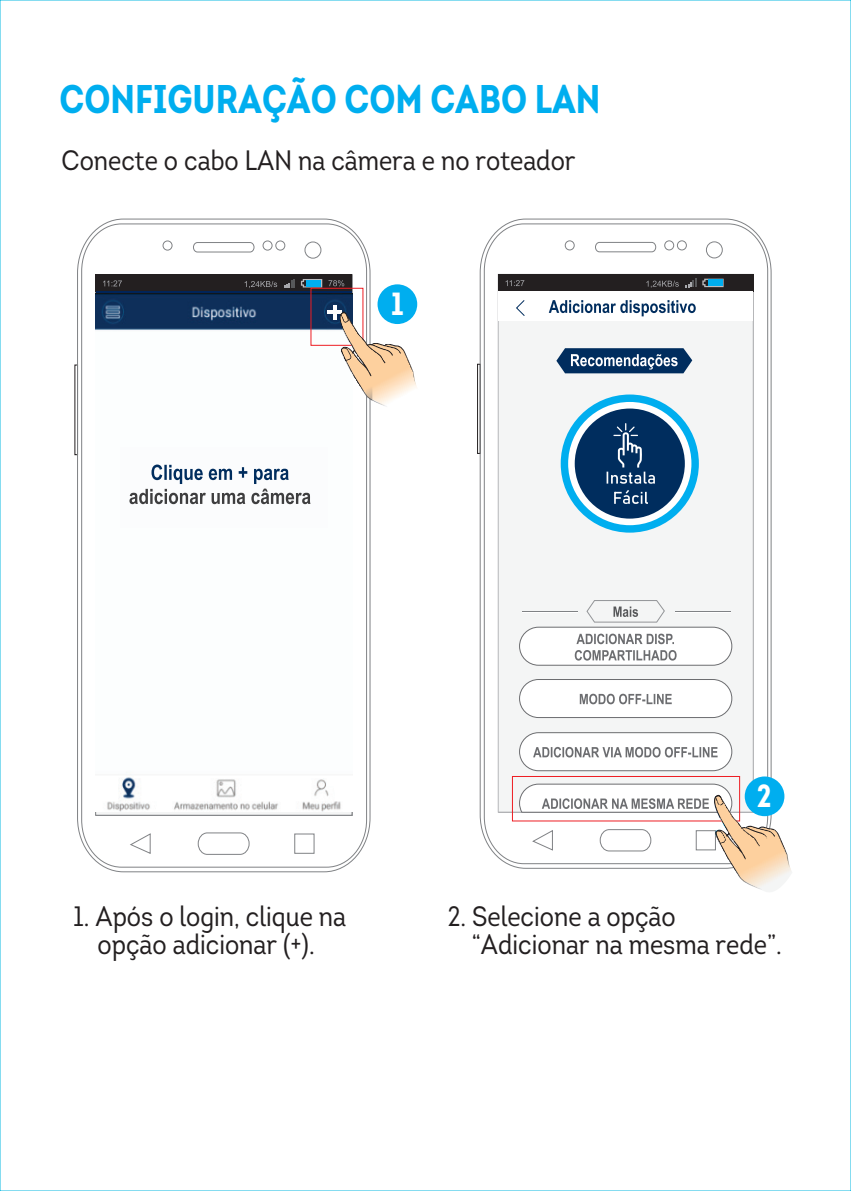
<style>
.page{position:relative;width:851px;height:1191px;background:#fff}
.page>*{position:absolute;margin:0;border:0;box-sizing:border-box;transform-origin:0 0}
.t1{font:700 40px "Intro Cond";color:#00aeef;scale:.96 1}
.t2{font:700 32px "Intro Cond";color:#fff}
.t3{font:28px/28px "Intro Cond";color:#231f20}
</style>
<div class="page">
<div style="left:477px;top:364px;width:3px;height:89px;border:1px solid #231f20"></div>
<svg style="left:480px;top:219px;width:291px;height:649px"></svg>
<div style="left:565px;top:241px;width:9px;height:9px;border:1px solid #808285;border-radius:50%"></div>
<div style="left:664px;top:241px;width:9px;height:9px;border:1px solid #808285;border-radius:50%"></div>
<div style="left:677px;top:241px;width:9px;height:9px;border:1px solid #808285;border-radius:50%"></div>
<div style="left:706px;top:242px;width:16px;height:16px;border:1px solid #808285;border-radius:50%"></div>
<svg style="left:595px;top:242px;width:61px;height:10px"></svg>
<div style="left:696px;top:830px;width:19px;height:20px;border:1px solid #808285"></div>
<svg style="left:532px;top:830px;width:20px;height:20px"></svg>
<svg style="left:600px;top:829px;width:51px;height:22px"></svg>
<div style="left:498px;top:274px;width:255px;height:538px;background:#f4f5f5;border:1px solid #bcbdc0"></div>
<div style="left:498px;top:274px;width:255px;height:17px;background:#231f20"></div>
<svg style="left:505px;top:280px;width:19px;height:6px"></svg>
<svg style="left:646px;top:281px;width:32px;height:7px"></svg>
<svg style="left:685px;top:278px;width:11px;height:9px"></svg>
<svg style="left:702px;top:279px;width:21px;height:8px"></svg>
<div style="left:708px;top:280px;width:14px;height:6px;background:#00aeef"></div>
<div style="left:498px;top:291px;width:254px;height:30px;background:#fff"></div>
<svg style="left:548px;top:300px;width:147px;height:16px"></svg>
<hr style="left:522px;top:611px;width:56px;height:1px;background:#fff">
<hr style="left:522px;top:610px;width:56px;height:1px;background:#808285">
<hr style="left:674px;top:611px;width:56px;height:1px;background:#fff">
<hr style="left:674px;top:610px;width:56px;height:1px;background:#808285">
<div style="left:560px;top:394px;width:138px;height:138px;background:#00aeef;border-radius:50%"></div>
<div style="left:568px;top:402px;width:123px;height:123px;background:#fff;border-radius:50%"></div>
<div style="left:574px;top:408px;width:110px;height:110px;background:#002d5e;border-radius:50%"></div>
<svg style="left:606px;top:423px;width:48px;height:81px"></svg>
<svg style="left:516px;top:300px;width:8px;height:16px"></svg>
<svg style="left:556px;top:348px;width:136px;height:25px"></svg>
<svg style="left:587px;top:600px;width:77px;height:22px"></svg>
<div style="left:519px;top:627px;width:212px;height:38px;background:#fff;border-radius:19px"></div>
<div style="left:519px;top:627px;width:212px;height:38px;border:1px solid #6c6d70;border-radius:19px"></div>
<svg style="left:574px;top:633px;width:102px;height:27px"></svg>
<div style="left:519px;top:679px;width:212px;height:38px;background:#fff;border-radius:19px"></div>
<div style="left:519px;top:679px;width:212px;height:38px;border:1px solid #6c6d70;border-radius:19px"></div>
<svg style="left:579px;top:693px;width:92px;height:11px"></svg>
<div style="left:519px;top:732px;width:212px;height:38px;background:#fff;border-radius:19px"></div>
<div style="left:519px;top:732px;width:212px;height:39px;border:1px solid #6c6d70;border-radius:19px"></div>
<svg style="left:533px;top:747px;width:184px;height:10px"></svg>
<div style="left:377px;top:284px;width:40px;height:40px;background:#00aeef;border-radius:50%"></div>
<div style="left:744px;top:776px;width:40px;height:40px;background:#00aeef;border-radius:50%"></div>
<svg style="left:77px;top:219px;width:293px;height:653px"></svg>
<div style="left:163px;top:241px;width:9px;height:9px;border:1px solid #808285;border-radius:50%"></div>
<div style="left:263px;top:241px;width:9px;height:9px;border:1px solid #808285;border-radius:50%"></div>
<div style="left:275px;top:241px;width:10px;height:9px;border:1px solid #808285;border-radius:50%"></div>
<div style="left:305px;top:242px;width:16px;height:16px;border:1px solid #808285;border-radius:50%"></div>
<svg style="left:193px;top:242px;width:61px;height:10px"></svg>
<div style="left:294px;top:834px;width:20px;height:19px;border:1px solid #808285"></div>
<svg style="left:130px;top:833px;width:20px;height:20px"></svg>
<svg style="left:198px;top:832px;width:51px;height:22px"></svg>
<div style="left:96px;top:275px;width:256px;height:17px;background:#231f20"></div>
<svg style="left:103px;top:280px;width:19px;height:6px"></svg>
<svg style="left:244px;top:281px;width:33px;height:7px"></svg>
<svg style="left:284px;top:279px;width:11px;height:9px"></svg>
<svg style="left:301px;top:279px;width:21px;height:8px"></svg>
<div style="left:307px;top:280px;width:14px;height:6px;background:#00aeef"></div>
<svg style="left:328px;top:280px;width:16px;height:6px"></svg>
<div style="left:96px;top:292px;width:255px;height:30px;background:#002459"></div>
<img style="left:96px;top:293px;width:257px;height:518px">
<div style="left:120px;top:447px;width:208px;height:81px;background:#fbfcfd"></div>
<svg style="left:107px;top:447px;width:233px;height:57px"></svg>
<div style="left:311px;top:288px;width:52px;height:57px;border:1px solid #ee1d23"></div>
<div style="left:512px;top:776px;width:227px;height:45px;border:1px solid #ee1d23"></div>
<img style="left:340px;top:312px;width:76px;height:98px">
<img style="left:339px;top:312px;width:50px;height:96px">
<img style="left:367px;top:344px;width:17px;height:12px">
<img style="left:371px;top:343px;width:13px;height:11px">
<img style="left:384px;top:343px;width:33px;height:47px">
<img style="left:341px;top:347px;width:10px;height:14px">
<svg style="left:132px;top:301px;width:217px;height:22px"></svg>
<img style="left:763px;top:795px;width:29px;height:97px">
<img style="left:714px;top:795px;width:49px;height:95px">
<img style="left:741px;top:827px;width:17px;height:11px">
<img style="left:745px;top:825px;width:29px;height:11px">
<img style="left:758px;top:826px;width:34px;height:46px">
<svg style="left:715px;top:830px;width:14px;height:13px"></svg>
<svg style="left:519px;top:784px;width:212px;height:28px"></svg>
<h1 class="t1" style="left:60px;top:74px;width:565px">CONFIGURAÇÃO COM CABO LAN</h1>
<p class="t3" style="left:62px;top:146px;width:515px">Conecte o cabo LAN na câmera e no roteador</p>
<p class="t2" style="left:391px;top:283px;width:14px">1</p>
<p class="t3" style="left:74px;top:902px;width:274px;text-align:center">1. Após o login, clique na opção adicionar (+).</p>
<p class="t2" style="left:756px;top:775px;width:16px">2</p>
<p class="t3" style="left:471px;top:902px;width:311px;text-indent:-24px">2. Selecione a opção “Adicionar na mesma rede”.</p>
</div>
